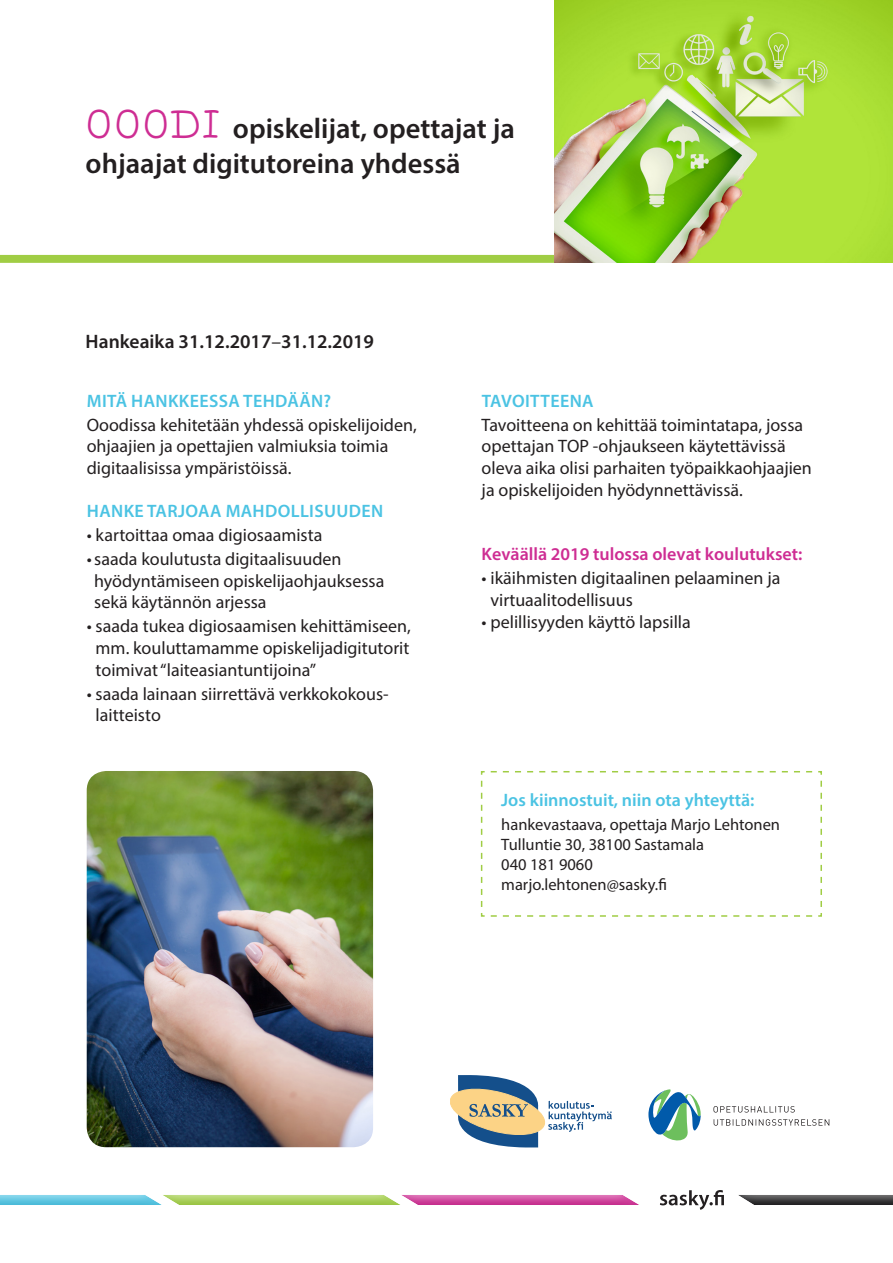
<style>
.page{position:relative;width:893px;height:1263px;background:#fff}
.page>*{position:absolute;margin:0;border:0;box-sizing:border-box;transform-origin:0 0}
.t1{font:600 28.5px "Myriad Pro";color:#231f20}
.t2{font:600 19.5px "Myriad Pro";color:#231f20}
.t3{font:18px/21.6px "Myriad Pro";color:#231f20}
.t4{font:600 18px "Myriad Pro";letter-spacing:.02em;color:#4bc3e3}
.t5{font:600 18px "Myriad Pro";color:#ce2d93}
.t6{font:600 18px "Myriad Pro";color:#4bc3e3}
.t7{font:16.5px "Myriad Pro";color:#231f20}
.s1{font-family:"A Typewriter For Me";font-weight:400;font-size:42px;color:#ce2d93}
.s2{font-weight:400}
</style>
<div class="page">
<svg style="left:480px;top:771px;width:342px;height:146px"></svg>
<svg style="left:0;top:1195px;width:398px;height:10px;background:#95cf9b"></svg>
<div style="left:398px;top:1194px;width:243px;height:13px;background:#231f20;opacity:.09"></div>
<div style="left:736px;top:1194px;width:157px;height:13px;background:#231f20;opacity:.09"></div>
<svg style="left:660px;top:1190px;width:64px;height:20px"></svg>
<img style="left:87px;top:771px;width:286px;height:376px">
<svg style="left:714px;top:1119px;width:115px;height:7px"></svg>
<svg style="left:713px;top:1106px;width:82px;height:6px"></svg>
<svg style="left:648px;top:1089px;width:53px;height:52px"></svg>
<svg style="left:0;top:253px;width:590px;height:10px"></svg>
<img style="left:555px;top:0;width:338px;height:262px">
<svg style="left:450px;top:1075px;width:162px;height:72px"></svg>
<p class="t1" style="left:86px;top:111px;width:431px"><span class="s1">OOODI</span> opiskelijat, opettajat ja</p>
<p class="t1" style="left:86px;top:145px;width:377px">ohjaajat digitutoreina yhdessä</p>
<p class="t2" style="left:86px;top:329px;width:290px">Hankeaika 31.12.2017<span class="s2">–</span>31.12.2019</p>
<p class="t4" style="left:87px;top:389px;width:246px">MITÄ HANKKEESSA TEHDÄÄN?</p>
<p class="t3" style="left:87px;top:414px;width:332px">Ooodissa kehitetään yhdessä opiskelijoiden, ohjaajien ja opettajien valmiuksia toimia digitaalisissa ympäristöissä.</p>
<p class="t4" style="left:87px;top:500px;width:298px">HANKE TARJOAA MAHDOLLISUUDEN</p>
<p class="t3" style="left:87px;top:524px;width:237px">• kartoittaa omaa digiosaamista</p>
<p class="t3" style="left:94px;top:548px;width:292px;text-indent:-8px">•saada koulutusta digitaalisuuden hyödyntämiseen opiskelijaohjauksessa sekä käytännön arjessa</p>
<p class="t3" style="left:96px;top:615px;width:317px;text-align:justify;text-indent:-9px">• saada tukea digiosaamisen kehittämiseen, mm. kouluttamamme opiskelijadigitutorit toimivat “laiteasiantuntijoina”</p>
<p class="t3" style="left:96px;top:682px;width:295px;text-indent:-9px">• saada lainaan siirrettävä verkkokokous&shy;laitteisto</p>
<p class="t4" style="left:482px;top:389px;width:113px">TAVOITTEENA</p>
<p class="t3" style="left:482px;top:414px;width:323px">Tavoitteena on kehittää toimintatapa, jossa opettajan TOP -ohjaukseen käytettävissä</p>
<p class="t3" style="left:482px;top:457px;width:332px">oleva aika olisi parhaiten työpaikkaohjaajien ja opiskelijoiden hyödynnettävissä.</p>
<p class="t5" style="left:482px;top:543px;width:322px">Keväällä 2019 tulossa olevat koulutukset:</p>
<p class="t3" style="left:491px;top:567px;width:291px;text-indent:-9px">• ikäihmisten digitaalinen pelaaminen ja virtuaalitodellisuus</p>
<p class="t3" style="left:482px;top:610px;width:211px">• pelillisyyden käyttö lapsilla</p>
<p class="t6" style="left:501px;top:789px;width:255px">Jos kiinnostuit, niin ota yhteyttä:</p>
<p class="t7" style="left:501px;top:815px;width:280px">hankevastaava, opettaja Marjo Lehtonen</p>
<p class="t7" style="left:501px;top:834px;width:204px">Tulluntie 30, 38100 Sastamala</p>
<p class="t7" style="left:501px;top:854px;width:93px">040 181 9060</p>
<p class="t7" style="left:501px;top:874px;width:167px">marjo.lehtonen@sasky.fi</p>
</div>
